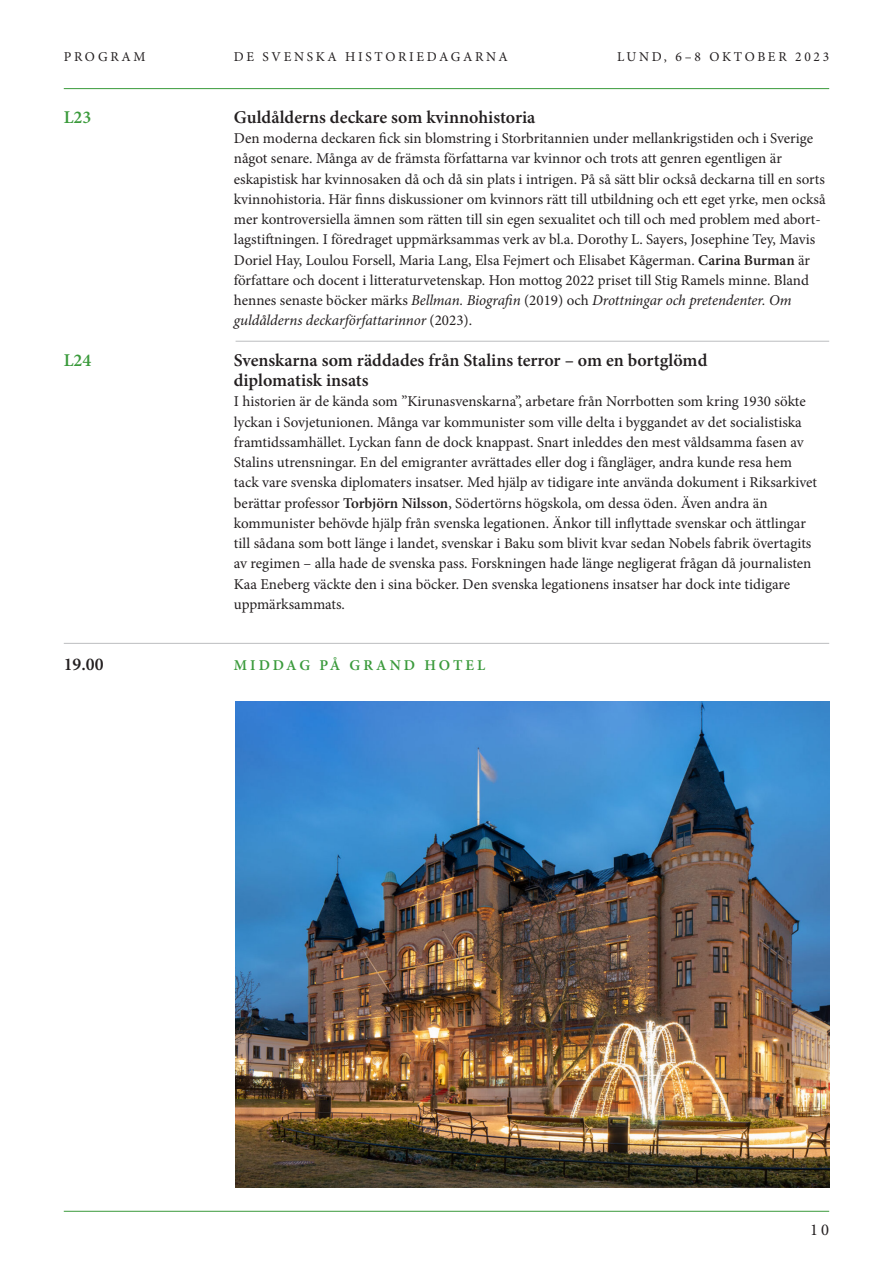
<style>
.page{position:relative;width:893px;height:1263px;background:#fff}
.page>*{position:absolute;margin:0;border:0;box-sizing:border-box;transform-origin:0 0}
.t1{font:600 18px "Minion Pro";color:#231f20}
.t2{font:600 18px "Minion Pro";color:#3a9a3b}
.t3{font:16.5px "Minion Pro";color:#231f20}
.t4{font:15px "Minion Pro";color:#231f20}
.t5{font:italic 15px "Minion Pro";letter-spacing:-.005em;color:#231f20}
.t6{font:600 15px "Minion Pro";letter-spacing:.2em;color:#3a9a3b}
.t7{font:13.5px "Minion Pro";letter-spacing:.2em;color:#231f20}
.s1{font-weight:600}
.s2{font-style:normal}
</style>
<div class="page">
<hr style="left:64px;top:88px;width:765px;height:1px;background:#3a9a3b">
<hr style="left:236px;top:341px;width:593px;height:1px;background:#bcbdc0">
<hr style="left:64px;top:643px;width:765px;height:1px;background:#bcbdc0">
<hr style="left:64px;top:1211px;width:765px;height:1px;background:#3a9a3b">
<img style="left:236px;top:702px;width:593px;height:486px">
<p class="t7" style="left:64px;top:47px;width:83px">PROGRAM</p>
<p class="t7" style="left:234px;top:47px;width:275px">DE SVENSKA HISTORIEDAGARNA</p>
<p class="t7" style="left:617px;top:47px;width:214px">LUND, 6–8 OKTOBER 2023</p>
<p class="t2" style="left:64px;top:105px;width:29px">L23</p>
<p class="t1" style="left:234px;top:105px;width:303px">Guldålderns deckare som kvinnohistoria</p>
<p class="t4" style="left:234px;top:128px;width:581px">Den moderna deckaren fick sin blomstring i Storbritannien under mellankrigstiden och i Sverige</p>
<p class="t4" style="left:234px;top:148px;width:549px">något senare. Många av de främsta författarna var kvinnor och trots att genren egentligen är</p>
<p class="t4" style="left:234px;top:169px;width:593px">eskapistisk har kvinnosaken då och då sin plats i intrigen. På så sätt blir också deckarna till en sorts</p>
<p class="t4" style="left:234px;top:189px;width:593px">kvinnohistoria. Här finns diskussioner om kvinnors rätt till utbildning och ett eget yrke, men också</p>
<p class="t4" style="left:234px;top:209px;width:588px">mer kontroversiella ämnen som rätten till sin egen sexualitet och till och med problem med abort-</p>
<p class="t4" style="left:234px;top:229px;width:583px">lagstiftningen. I föredraget uppmärksammas verk av bl.a. Dorothy L. Sayers, Josephine Tey, Mavis</p>
<p class="t4" style="left:234px;top:250px;width:578px">Doriel Hay, Loulou Forsell, Maria Lang, Elsa Fejmert och Elisabet Kågerman. <span class="s1">Carina Burman</span> är</p>
<p class="t4" style="left:234px;top:270px;width:577px">författare och docent i litteraturvetenskap. Hon mottog 2022 priset till Stig Ramels minne. Bland</p>
<p class="t5" style="left:234px;top:290px;width:559px"><span class="s2">hennes senaste böcker märks</span> Bellman. Biografin <span class="s2">(2019) och</span> Drottningar och pretendenter. Om</p>
<p class="t5" style="left:234px;top:310px;width:240px">guldålderns deckarförfattarinnor <span class="s2">(2023).</span></p>
<p class="t2" style="left:64px;top:348px;width:29px">L24</p>
<p class="t1" style="left:234px;top:348px;width:475px">Svenskarna som räddades från Stalins terror – om en bortglömd</p>
<p class="t1" style="left:234px;top:368px;width:136px">diplomatisk insats</p>
<p class="t4" style="left:234px;top:391px;width:573px">I historien är de kända som ”Kirunasvenskarna”, arbetare från Norrbotten som kring 1930 sökte</p>
<p class="t4" style="left:234px;top:412px;width:569px">lyckan i Sovjetunionen. Många var kommunister som ville delta i byggandet av det socialistiska</p>
<p class="t4" style="left:234px;top:432px;width:571px">framtidssamhället. Lyckan fann de dock knappast. Snart inleddes den mest våldsamma fasen av</p>
<p class="t4" style="left:234px;top:452px;width:560px">Stalins utrensningar. En del emigranter avrättades eller dog i fångläger, andra kunde resa hem</p>
<p class="t4" style="left:234px;top:472px;width:585px">tack vare svenska diplomaters insatser. Med hjälp av tidigare inte använda dokument i Riksarkivet</p>
<p class="t4" style="left:234px;top:493px;width:535px">berättar professor <span class="s1">Torbjörn Nilsson</span>, Södertörns högskola, om dessa öden. Även andra än</p>
<p class="t4" style="left:234px;top:513px;width:574px">kommunister behövde hjälp från svenska legationen. Änkor till inflyttade svenskar och ättlingar</p>
<p class="t4" style="left:234px;top:533px;width:579px">till sådana som bott länge i landet, svenskar i Baku som blivit kvar sedan Nobels fabrik övertagits</p>
<p class="t4" style="left:234px;top:553px;width:579px">av regimen – alla hade de svenska pass. Forskningen hade länge negligerat frågan då journalisten</p>
<p class="t4" style="left:234px;top:574px;width:558px">Kaa Eneberg väckte den i sina böcker. Den svenska legationens insatser har dock inte tidigare</p>
<p class="t4" style="left:234px;top:594px;width:113px">uppmärksammats.</p>
<p class="t1" style="left:64px;top:651px;width:41px">19.00</p>
<p class="t6" style="left:234px;top:654px;width:253px">MIDDAG PÅ GRAND HOTEL</p>
<p class="t3" style="left:810px;top:1218px;width:21px">10</p>
</div>
